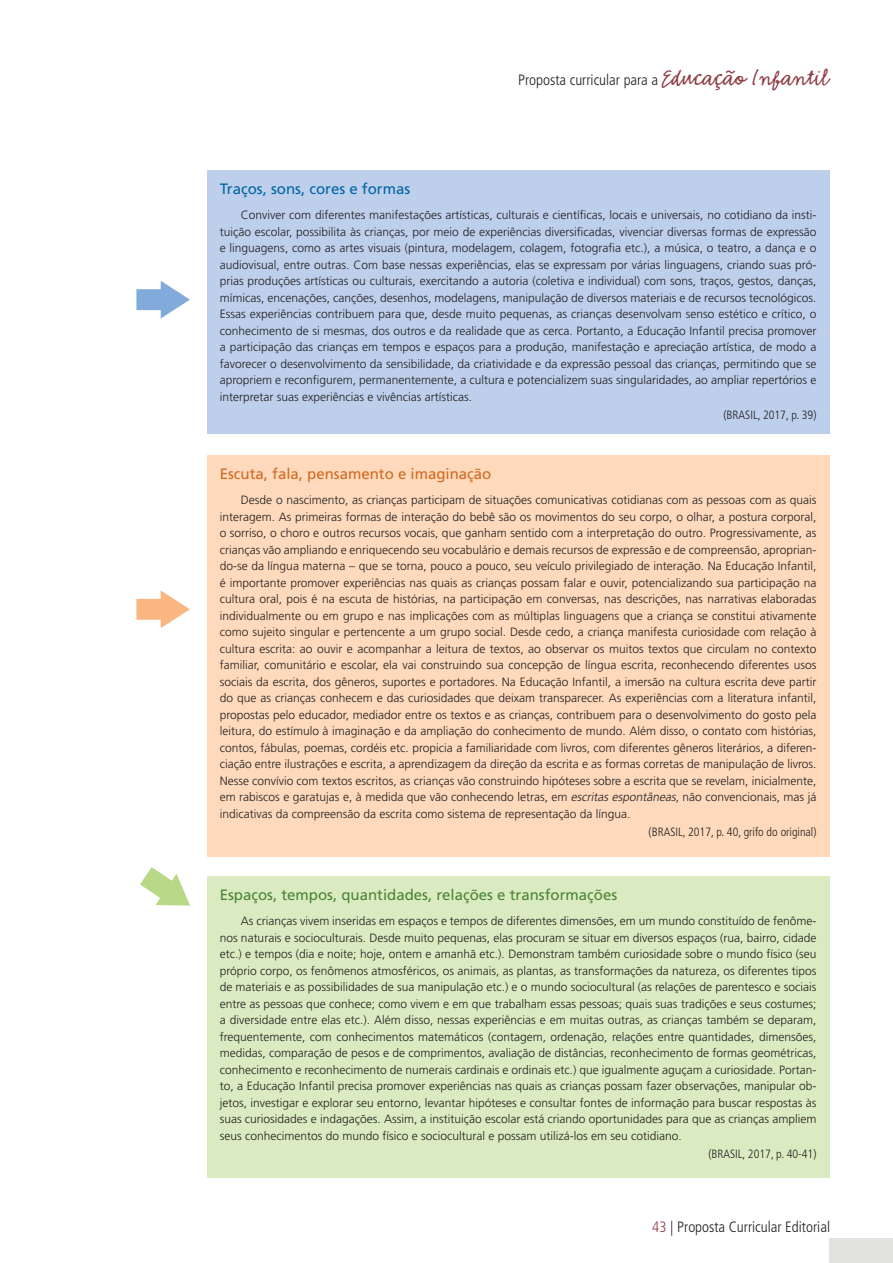
<style>
.page{position:relative;width:893px;height:1263px;background:#fff}
.page>*{position:absolute;margin:0;border:0;box-sizing:border-box;transform-origin:0 0}
.t1{font:300 condensed 15px "Frutiger LT Std";color:#231f20}
.t2{font:15px "Frutiger LT Std";color:#4c8438}
.t3{font:15px "Frutiger LT Std";color:#d36922}
.t4{font:15px "Frutiger LT Std";color:#0065a5}
.t5{font:300 12px/16.5px "Frutiger LT Std";color:#231f20;text-align:justify}
.t6{font:300 condensed 12px "Frutiger LT Std";color:#231f20}
.s1{font-family:"Emmascript MVB Std";font-weight:400;font-stretch:normal;font-size:25.5px;color:#904046}
.s2{font-style:italic}
.s3{color:#904046}
</style>
<div class="page">
<div style="left:829px;top:1238px;width:64px;height:24px;background:#e2e2de"></div>
<svg style="left:136px;top:281px;width:54px;height:38px"></svg>
<svg style="left:136px;top:590px;width:54px;height:38px"></svg>
<svg style="left:140px;top:867px;width:50px;height:39px"></svg>
<div style="left:207px;top:170px;width:622px;height:264px;background:#bdcfeb"></div>
<div style="left:207px;top:455px;width:622px;height:402px;background:#fed9bb"></div>
<div style="left:207px;top:876px;width:622px;height:302px;background:#daebc1"></div>
<p class="t1" style="left:518px;top:74px;width:313px">Proposta curricular para a <span class="s1">Educação Infantil</span></p>
<p class="t4" style="left:220px;top:183px;width:192px">Traços, sons, cores e formas</p>
<p class="t5" style="left:220px;top:208px;width:598px;text-indent:21px">Conviver com diferentes manifestações artísticas, culturais e científicas, locais e universais, no cotidiano da insti&shy;tuição escolar, possibilita às crianças, por meio de experiências diversificadas, vivenciar diversas formas de expressão e linguagens, como as artes visuais (pintura, modelagem, colagem, fotografia etc.), a música, o teatro, a dança e o audiovisual, entre outras. Com base nessas experiências, elas se expressam por várias linguagens, criando suas pró&shy;prias produções artísticas ou culturais, exercitando a autoria (coletiva e individual) com sons, traços, gestos, danças, mímicas, encenações, canções, desenhos, modelagens, manipulação de diversos materiais e de recursos tecnológicos.<br>Essas experiências contribuem para que, desde muito pequenas, as crianças desenvolvam senso estético e crítico, o conhecimento de si mesmas, dos outros e da realidade que as cerca. Portanto, a Educação Infantil precisa promover a participação das crianças em tempos e espaços para a produção, manifestação e apreciação artística, de modo a favorecer o desenvolvimento da sensibilidade, da criatividade e da expressão pessoal das crianças, permitindo que se apropriem e reconfigurem, permanentemente, a cultura e potencializem suas singularidades, ao ampliar repertórios e interpretar suas experiências e vivências artísticas.</p>
<p class="t6" style="left:723px;top:410px;width:94px">(BRASIL, 2017, p. 39)</p>
<p class="t3" style="left:220px;top:468px;width:273px">Escuta, fala, pensamento e imaginação</p>
<p class="t5" style="left:220px;top:493px;width:598px;text-indent:21px">Desde o nascimento, as crianças participam de situações comunicativas cotidianas com as pessoas com as quais interagem. As primeiras formas de interação do bebê são os movimentos do seu corpo, o olhar, a postura corporal, o sorriso, o choro e outros recursos vocais, que ganham sentido com a interpretação do outro. Progressivamente, as crianças vão ampliando e enriquecendo seu vocabulário e demais recursos de expressão e de compreensão, aproprian&shy;do-se da língua materna – que se torna, pouco a pouco, seu veículo privilegiado de interação. Na Educação Infantil, é importante promover experiências nas quais as crianças possam falar e ouvir, potencializando sua participação na cultura oral, pois é na escuta de histórias, na participação em conversas, nas descrições, nas narrativas elaboradas individualmente ou em grupo e nas implicações com as múltiplas linguagens que a criança se constitui ativamente como sujeito singular e pertencente a um grupo social. Desde cedo, a criança manifesta curiosidade com relação à cultura escrita: ao ouvir e acompanhar a leitura de textos, ao observar os muitos textos que circulam no contexto familiar, comunitário e escolar, ela vai construindo sua concepção de língua escrita, reconhecendo diferentes usos sociais da escrita, dos gêneros, suportes e portadores. Na Educação Infantil, a imersão na cultura escrita deve partir do que as crianças conhecem e das curiosidades que deixam transparecer. As experiências com a literatura infantil, propostas pelo educador, mediador entre os textos e as crianças, contribuem para o desenvolvimento do gosto pela leitura, do estímulo à imaginação e da ampliação do conhecimento de mundo. Além disso, o contato com histórias, contos, fábulas, poemas, cordéis etc. propicia a familiaridade com livros, com diferentes gêneros literários, a diferen&shy;ciação entre ilustrações e escrita, a aprendizagem da direção da escrita e as formas corretas de manipulação de livros.<br>Nesse convívio com textos escritos, as crianças vão construindo hipóteses sobre a escrita que se revelam, inicialmente, em rabiscos e garatujas e, à medida que vão conhecendo letras, em <span class="s2">escritas espontâneas</span>, não convencionais, mas já indicativas da compreensão da escrita como sistema de representação da língua.</p>
<p class="t6" style="left:649px;top:827px;width:169px">(BRASIL, 2017, p. 40, grifo do original)</p>
<p class="t2" style="left:220px;top:889px;width:399px">Espaços, tempos, quantidades, relações e transformações</p>
<p class="t5" style="left:220px;top:914px;width:598px;text-indent:21px">As crianças vivem inseridas em espaços e tempos de diferentes dimensões, em um mundo constituído de fenôme&shy;nos naturais e socioculturais. Desde muito pequenas, elas procuram se situar em diversos espaços (rua, bairro, cidade etc.) e tempos (dia e noite; hoje, ontem e amanhã etc.). Demonstram também curiosidade sobre o mundo físico (seu próprio corpo, os fenômenos atmosféricos, os animais, as plantas, as transformações da natureza, os diferentes tipos de materiais e as possibilidades de sua manipulação etc.) e o mundo sociocultural (as relações de parentesco e sociais entre as pessoas que conhece; como vivem e em que trabalham essas pessoas; quais suas tradições e seus costumes; a diversidade entre elas etc.). Além disso, nessas experiências e em muitas outras, as crianças também se deparam, frequentemente, com conhecimentos matemáticos (contagem, ordenação, relações entre quantidades, dimensões, medidas, comparação de pesos e de comprimentos, avaliação de distâncias, reconhecimento de formas geométricas, conhecimento e reconhecimento de numerais cardinais e ordinais etc.) que igualmente aguçam a curiosidade. Portan&shy;to, a Educação Infantil precisa promover experiências nas quais as crianças possam fazer observações, manipular ob&shy;jetos, investigar e explorar seu entorno, levantar hipóteses e consultar fontes de informação para buscar respostas às suas curiosidades e indagações. Assim, a instituição escolar está criando oportunidades para que as crianças ampliem seus conhecimentos do mundo físico e sociocultural e possam utilizá-los em seu cotidiano.</p>
<p class="t6" style="left:708px;top:1149px;width:110px">(BRASIL, 2017, p. 40-41)</p>
<p class="t1" style="left:652px;top:1220px;width:179px"><span class="s3">43</span> | Proposta Curricular Editorial</p>
</div>
